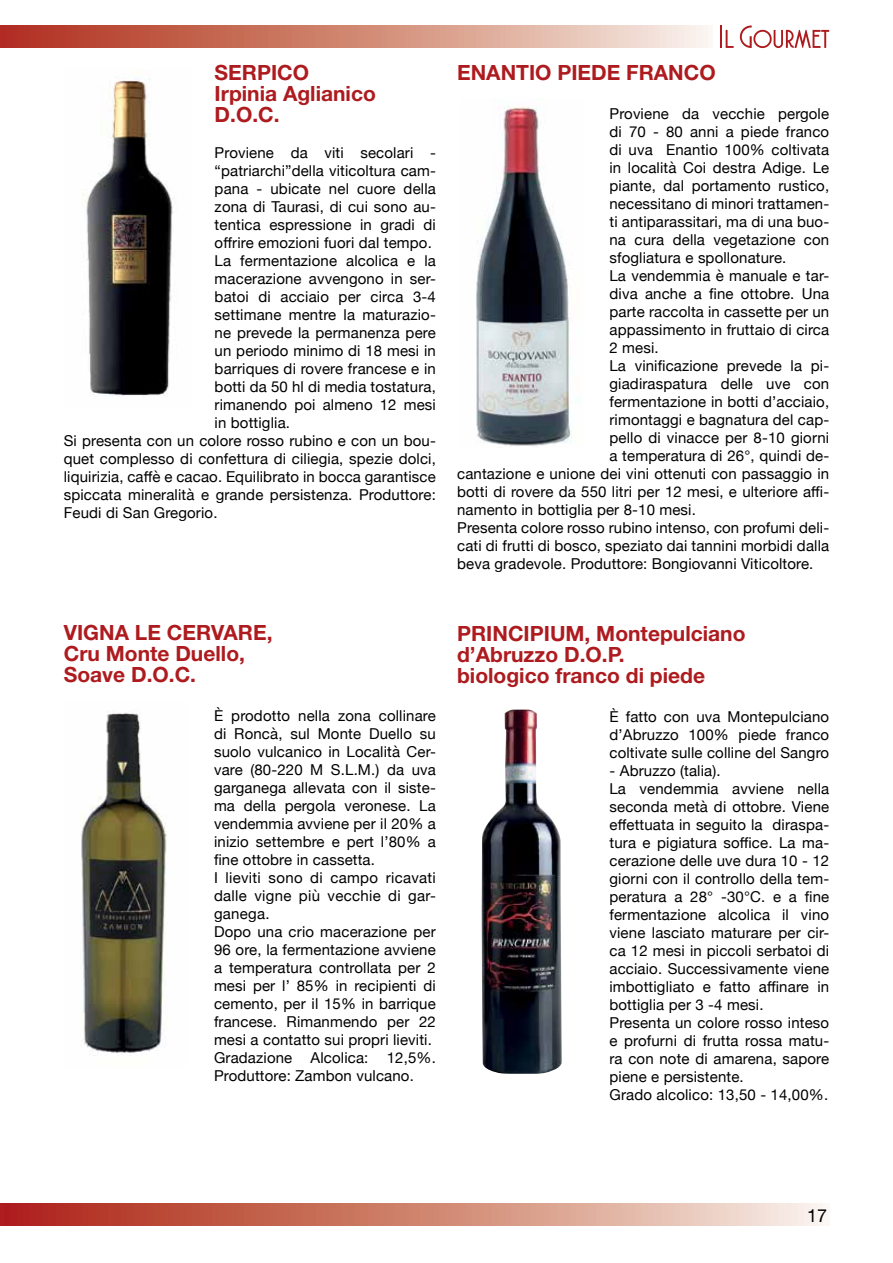
<style>
.page{position:relative;width:893px;height:1263px;background:#fff}
.page>*{position:absolute;margin:0;border:0;box-sizing:border-box;transform-origin:0 0}
.t1{font:700 21px/21px "Helvetica Neue";color:#ae1b1f}
.t2{font:18px "Helvetica Neue";color:#000}
.t3{font:15px/18px "Helvetica Neue";letter-spacing:.01em;color:#000}
</style>
<div class="page">
<svg style="left:0;top:1203px;width:823px;height:23px"></svg>
<hr style="left:720px;top:26px;width:2px;height:22px;background:#ae1b1f">
<svg style="left:726px;top:30px;width:8px;height:18px"></svg>
<svg style="left:740px;top:26px;width:89px;height:22px"></svg>
<svg style="left:0;top:26px;width:708px;height:22px"></svg>
<img style="left:476px;top:106px;width:104px;height:340px">
<img style="left:481px;top:711px;width:81px;height:361px">
<img style="left:82px;top:72px;width:91px;height:325px">
<img style="left:81px;top:713px;width:86px;height:343px">
<h1 class="t1" style="left:215px;top:62px;width:163px">SERPICO<br>Irpinia Aglianico<br>D.O.C.</h1>
<p class="t3" style="left:215px;top:145px;width:223px">Proviene da viti secolari -</p>
<p class="t3" style="left:215px;top:163px;width:223px">“patriarchi”della viticoltura cam-</p>
<p class="t3" style="left:215px;top:181px;width:223px">pana - ubicate nel cuore della</p>
<p class="t3" style="left:215px;top:199px;width:223px">zona di Taurasi, di cui sono au-</p>
<p class="t3" style="left:215px;top:217px;width:223px">tentica espressione in gradi di</p>
<p class="t3" style="left:215px;top:235px;width:219px">offrire emozioni fuori dal tempo.</p>
<p class="t3" style="left:215px;top:253px;width:223px">La fermentazione alcolica e la</p>
<p class="t3" style="left:215px;top:271px;width:223px">macerazione avvengono in ser-</p>
<p class="t3" style="left:215px;top:289px;width:223px">batoi di acciaio per circa 3-4</p>
<p class="t3" style="left:215px;top:307px;width:223px">settimane mentre la maturazio-</p>
<p class="t3" style="left:215px;top:325px;width:223px">ne prevede la permanenza pere</p>
<p class="t3" style="left:215px;top:343px;width:223px">un periodo minimo di 18 mesi in</p>
<p class="t3" style="left:215px;top:361px;width:223px">barriques di rovere francese e in</p>
<p class="t3" style="left:215px;top:379px;width:223px">botti da 50 hl di media tostatura,</p>
<p class="t3" style="left:215px;top:397px;width:223px">rimanendo poi almeno 12 mesi</p>
<p class="t3" style="left:215px;top:415px;width:77px">in bottiglia.</p>
<p class="t3" style="left:64px;top:433px;width:374px">Si presenta con un colore rosso rubino e con un bou-</p>
<p class="t3" style="left:64px;top:451px;width:374px">quet complesso di confettura di ciliegia, spezie dolci,</p>
<p class="t3" style="left:64px;top:469px;width:374px">liquirizia, caffè e cacao. Equilibrato in bocca garantisce</p>
<p class="t3" style="left:64px;top:487px;width:374px">spiccata mineralità e grande persistenza. Produttore:</p>
<p class="t3" style="left:64px;top:505px;width:155px">Feudi di San Gregorio.</p>
<h1 class="t1" style="left:64px;top:622px;width:210px">VIGNA LE CERVARE,<br>Cru Monte Duello,<br>Soave D.O.C.</h1>
<p class="t3" style="left:214px;top:708px;width:223px">È prodotto nella zona collinare di Roncà, sul Monte Duello su suolo vulcanico in Località Cer&shy;vare (80-220 M S.L.M.) da uva garganega allevata con il siste&shy;ma della pergola veronese. La vendemmia avviene per il 20% a inizio settembre e pert l’80% a fine ottobre in cassetta.<br>I lieviti sono di campo ricavati dalle vigne più vecchie di gar&shy;ganega.<br>Dopo una crio macerazione per<br>96 ore, la fermentazione avviene a temperatura controllata per 2 mesi per l’ 85% in recipienti di cemento, per il 15% in barrique francese. Rimanmendo per 22 mesi a contatto sui propri lieviti.<br>Gradazione Alcolica: 12,5%.<br>Produttore: Zambon vulcano.</p>
<h1 class="t1" style="left:457px;top:62px;width:260px">ENANTIO PIEDE FRANCO</h1>
<p class="t3" style="left:609px;top:106px;width:221px">Proviene da vecchie pergole</p>
<p class="t3" style="left:609px;top:124px;width:221px">di 70 - 80 anni a piede franco</p>
<p class="t3" style="left:609px;top:142px;width:221px">di uva Enantio 100% coltivata</p>
<p class="t3" style="left:609px;top:160px;width:221px">in località Coi destra Adige. Le</p>
<p class="t3" style="left:609px;top:178px;width:221px">piante, dal portamento rustico,</p>
<p class="t3" style="left:609px;top:196px;width:221px">necessitano di minori trattamen-</p>
<p class="t3" style="left:609px;top:214px;width:221px">ti antiparassitari, ma di una buo-</p>
<p class="t3" style="left:609px;top:232px;width:221px">na cura della vegetazione con</p>
<p class="t3" style="left:609px;top:250px;width:178px">sfogliatura e spollonature.</p>
<p class="t3" style="left:609px;top:268px;width:221px">La vendemmia è manuale e tar-</p>
<p class="t3" style="left:609px;top:286px;width:221px">diva anche a fine ottobre. Una</p>
<p class="t3" style="left:609px;top:304px;width:221px">parte raccolta in cassette per un</p>
<p class="t3" style="left:609px;top:322px;width:221px">appassimento in fruttaio di circa</p>
<p class="t3" style="left:609px;top:340px;width:51px">2 mesi.</p>
<p class="t3" style="left:609px;top:358px;width:221px">La vinificazione prevede la pi-</p>
<p class="t3" style="left:609px;top:376px;width:221px">giadiraspatura delle uve con</p>
<p class="t3" style="left:609px;top:394px;width:221px">fermentazione in botti d’acciaio,</p>
<p class="t3" style="left:609px;top:412px;width:221px">rimontaggi e bagnatura del cap-</p>
<p class="t3" style="left:609px;top:430px;width:221px">pello di vinacce per 8-10 giorni</p>
<p class="t3" style="left:609px;top:448px;width:221px">a temperatura di 26°, quindi de-</p>
<p class="t3" style="left:457px;top:466px;width:374px">cantazione e unione dei vini ottenuti con passaggio in</p>
<p class="t3" style="left:457px;top:484px;width:374px">botti di rovere da 550 litri per 12 mesi, e ulteriore affi-</p>
<p class="t3" style="left:457px;top:502px;width:240px">namento in bottiglia per 8-10 mesi.</p>
<p class="t3" style="left:457px;top:520px;width:374px">Presenta colore rosso rubino intenso, con profumi deli-</p>
<p class="t3" style="left:457px;top:538px;width:374px">cati di frutti di bosco, speziato dai tannini morbidi dalla</p>
<p class="t3" style="left:457px;top:556px;width:358px">beva gradevole. Produttore: Bongiovanni Viticoltore.</p>
<h1 class="t1" style="left:457px;top:622px;width:290px">PRINCIPIUM, Montepulciano d’Abruzzo D.O.P.<br>biologico franco di piede</h1>
<p class="t3" style="left:609px;top:708px;width:221px;text-align:justify">È fatto con uva Montepulciano d’Abruzzo 100% piede franco coltivate sulle colline del Sangro</p>
<p class="t3" style="left:609px;top:762px;width:221px">- Abruzzo (talia).<br>La vendemmia avviene nella seconda metà di ottobre. Viene effettuata in seguito la diraspa&shy;tura e pigiatura soffice. La ma&shy;cerazione delle uve dura 10 - 12 giorni con il controllo della tem&shy;peratura a 28° -30°C. e a fine fermentazione alcolica il vino viene lasciato maturare per cir&shy;ca 12 mesi in piccoli serbatoi di acciaio. Successivamente viene imbottigliato e fatto affinare in bottiglia per 3 -4 mesi.<br>Presenta un colore rosso inteso e profurni di frutta rossa matu&shy;ra con note di amarena, sapore piene e persistente.<br>Grado alcolico: 13,50 - 14,00%.</p>
<p class="t2" style="left:807px;top:1204px;width:22px">17</p>
</div>
